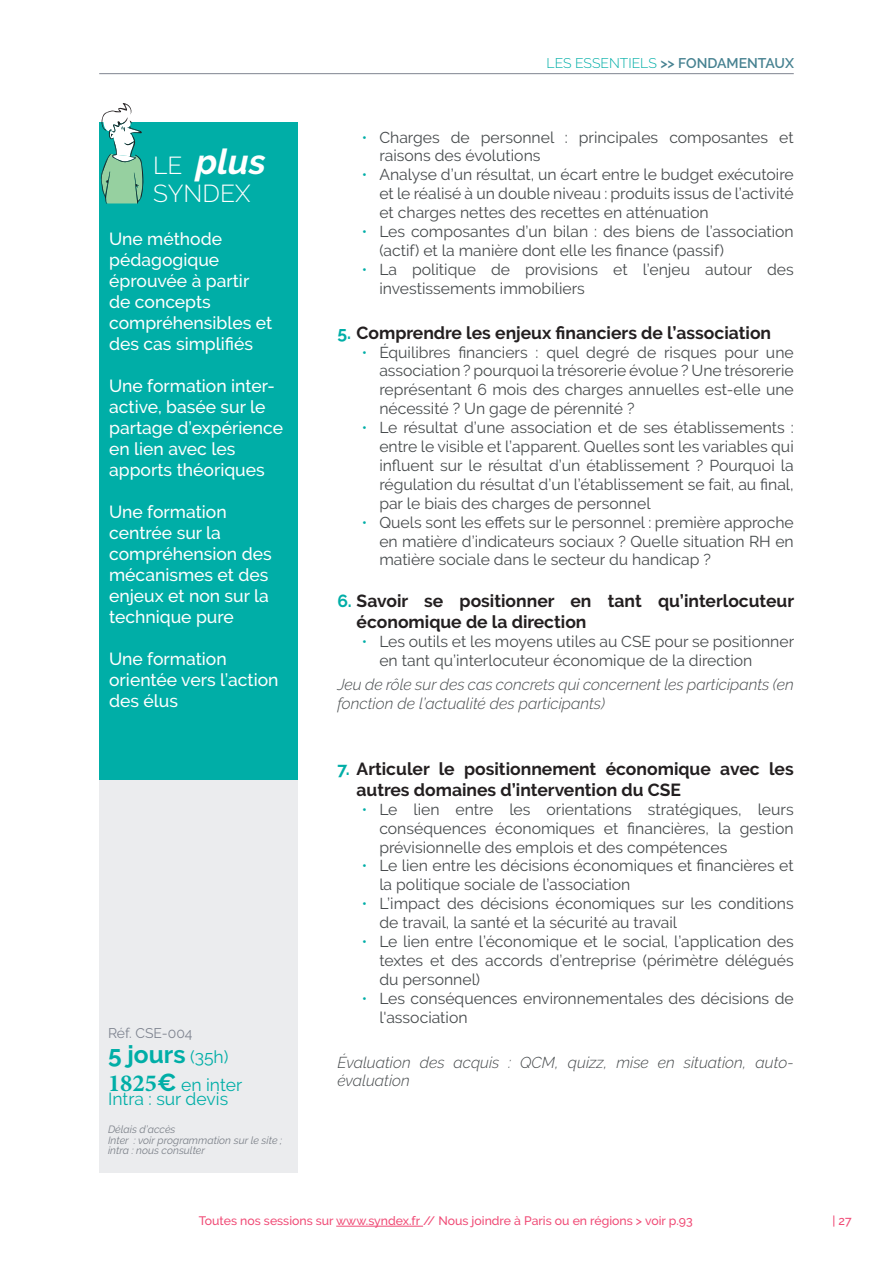
<style>
.page{position:relative;width:893px;height:1265px;background:#fff}
.page>*{position:absolute;margin:0;border:0;box-sizing:border-box;transform-origin:0 0}
.t1{font:italic 700 35px "Raleway";color:#fff}
.Dates_et_lieux{font:700 24.5px "Raleway";color:#00aea7}
.t2{font:300 24.5px "Raleway";color:#fff}
.Plus_Syndex{font:500 17.5px/21px "Raleway";color:#fff}
.t3{font:700 17.5px/21px "Raleway";color:#231f20}
.Dates_et_lieux-2{font:17.5px/13.7px "Raleway";color:#00aea7}
.t4{font:15.75px/18.9px "Raleway";color:#464a4c}
.méthode_pédago{font:italic 300 15.75px/18.9px "Raleway";color:#464a4c}
.t5{font:600 14px "Raleway";color:#478291}
.Dates_et_lieux-3{font:14px "Raleway";color:#7f8490}
.t6{font:500 12.25px "Raleway";color:#f04a75}
.Dates_et_lieux-4{font:italic 10.5px/10.5px "Raleway";color:#7c8189}
.s1{font-weight:300;font-style:normal;font-size:24.5px}
.s2{font-weight:400;font-size:17.5px}
.s3{font-family:"Minion Pro";font-weight:700;font-size:24.5px}
.s4{font-weight:700;font-size:24.5px}
.s5{font-weight:300;color:#00aea7}
.s6{color:#00aea7}
</style>
<div class="page">
<hr style="left:336px;top:1226px;width:87px;height:1px;background:#f04a75">
<div style="left:99px;top:228px;width:199px;height:913px;background:#ebecee"></div>
<hr style="left:99px;top:73px;width:695px;height:1px;background:#7f8490">
<div style="left:99px;top:123px;width:199px;height:657px;background:#00aea7"></div>
<svg style="left:100px;top:103px;width:44px;height:100px"></svg>
<div style="left:99px;top:1119px;width:199px;height:54px;background:#ebecee"></div>
<p class="t1" style="left:153px;top:142px;width:114px"><span class="s1">LE</span> plus</p>
<p class="t2" style="left:153px;top:179px;width:99px">SYNDEX</p>
<p class="Plus_Syndex" style="left:109px;top:229px;width:165px">Une méthode pédagogique éprouvée à partir de concepts compréhensibles et des cas simplifiés</p>
<p class="Plus_Syndex" style="left:109px;top:376px;width:175px">Une formation inter&shy;active, basée sur le partage d’expérience en lien avec les apports théoriques</p>
<p class="Plus_Syndex" style="left:109px;top:502px;width:164px">Une formation centrée sur la compréhension des mécanismes et des enjeux et non sur la technique pure</p>
<p class="Plus_Syndex" style="left:109px;top:649px;width:171px">Une formation orientée vers l’action des élus</p>
<p class="Dates_et_lieux-3" style="left:108px;top:1025px;width:86px">Réf. CSE-004</p>
<p class="Dates_et_lieux" style="left:108px;top:1041px;width:122px">5 jours <span class="s2">(35h)</span></p>
<p class="Dates_et_lieux-2" style="left:108px;top:1078px;width:136px"><span class="s3">1825</span><span class="s4">€</span> en inter<br>Intra : sur devis</p>
<p class="Dates_et_lieux-4" style="left:108px;top:1124px;width:176px">Délais d’accès<br>Inter : voir programmation sur le site ; intra : nous consulter</p>
<p class="t5" style="left:547px;top:55px;width:249px"><span class="s5">LES ESSENTIELS</span> &gt;&gt; FONDAMENTAUX</p>
<p class="t4" style="left:379px;top:128px;width:416px;text-indent:-18px"><span class="s5">•</span> Charges de personnel : principales composantes et raisons des évolutions</p>
<p class="t4" style="left:379px;top:165px;width:416px;text-align:justify;text-indent:-18px"><span class="s5">•</span> Analyse d’un résultat, un écart entre le budget exécutoire et le réalisé à un double niveau : produits issus de l’activité et charges nettes des recettes en atténuation</p>
<p class="t4" style="left:379px;top:222px;width:416px;text-indent:-18px"><span class="s5">•</span> Les composantes d’un bilan : des biens de l’association (actif) et la manière dont elle les finance (passif)</p>
<p class="t4" style="left:379px;top:260px;width:416px;text-indent:-18px"><span class="s5">•</span> La politique de provisions et l’enjeu autour des investissements immobiliers</p>
<p class="t3" style="left:337px;top:322px;width:435px"><span class="s6">5.</span> Comprendre les enjeux financiers de l’association</p>
<p class="t4" style="left:379px;top:342px;width:416px;text-align:justify;text-indent:-18px"><span class="s5">•</span> Équilibres financiers : quel degré de risques pour une association ? pourquoi la trésorerie évolue ? Une trésorerie représentant 6 mois des charges annuelles est-elle une nécessité ? Un gage de pérennité ?</p>
<p class="t4" style="left:379px;top:418px;width:416px;text-align:justify;text-indent:-18px"><span class="s5">•</span> Le résultat d’une association et de ses établissements : entre le visible et l’apparent. Quelles sont les variables qui influent sur le résultat d’un établissement ? Pourquoi la régulation du résultat d’un l’établissement se fait, au final, par le biais des charges de personnel</p>
<p class="t4" style="left:379px;top:513px;width:416px;text-align:justify;text-indent:-18px"><span class="s5">•</span> Quels sont les effets sur le personnel : première approche en matière d’indicateurs sociaux ? Quelle situation RH en matière sociale dans le secteur du handicap ?</p>
<p class="t3" style="left:357px;top:591px;width:439px;text-indent:-19px"><span class="s6">6.</span> Savoir se positionner en tant qu’interlocuteur économique de la direction</p>
<p class="t4" style="left:379px;top:632px;width:416px;text-indent:-18px"><span class="s5">•</span> Les outils et les moyens utiles au CSE pour se positionner en tant qu’interlocuteur économique de la direction</p>
<p class="méthode_pédago" style="left:337px;top:675px;width:458px">Jeu de rôle sur des cas concrets qui concernent les participants (en fonction de l’actualité des participants)</p>
<p class="t3" style="left:357px;top:758px;width:439px;text-indent:-19px"><span class="s6">7.</span> Articuler le positionnement économique avec les autres domaines d’intervention du CSE</p>
<p class="t4" style="left:379px;top:800px;width:416px;text-align:justify;text-indent:-18px"><span class="s5">•</span> Le lien entre les orientations stratégiques, leurs conséquences économiques et financières, la gestion prévisionnelle des emplois et des compétences</p>
<p class="t4" style="left:379px;top:856px;width:416px;text-indent:-18px"><span class="s5">•</span> Le lien entre les décisions économiques et financières et la politique sociale de l’association</p>
<p class="t4" style="left:379px;top:894px;width:416px;text-indent:-18px"><span class="s5">•</span> L’impact des décisions économiques sur les conditions de travail, la santé et la sécurité au travail</p>
<p class="t4" style="left:379px;top:932px;width:416px;text-align:justify;text-indent:-18px"><span class="s5">•</span> Le lien entre l’économique et le social, l’application des textes et des accords d’entreprise (périmètre délégués du personnel)</p>
<p class="t4" style="left:379px;top:989px;width:416px;text-indent:-18px"><span class="s5">•</span> Les conséquences environnementales des décisions de l'association</p>
<p class="méthode_pédago" style="left:337px;top:1052px;width:458px">Évaluation des acquis : QCM, quizz, mise en situation, auto&shy;évaluation</p>
<p class="t6" style="left:199px;top:1214px;width:495px">Toutes nos sessions sur www.syndex.fr // Nous joindre à Paris ou en régions &gt; voir p.93</p>
<p class="t6" style="left:832px;top:1214px;width:21px">| 27</p>
</div>
